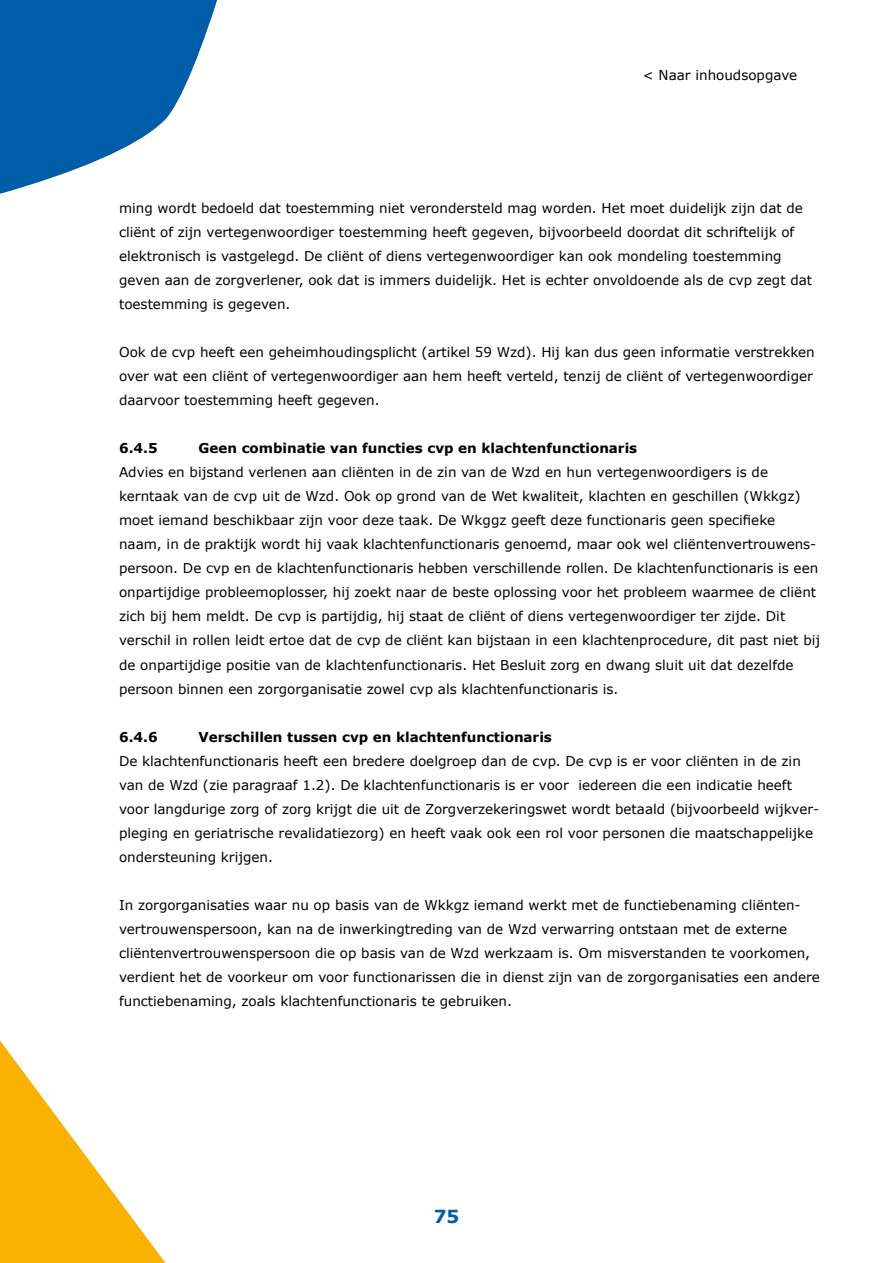
<style>
.page{position:relative;width:893px;height:1263px;background:#fff}
.page>*{position:absolute;margin:0;border:0;box-sizing:border-box;transform-origin:0 0}
.t1{font:700 18px "Verdana";color:#005ea8}
.t2{font:13.5px/24px "Verdana";color:#000}
.t3{font:700 13.5px "Verdana";color:#000}
</style>
<div class="page">
<svg style="left:0;top:1040px;width:166px;height:223px"></svg>
<svg style="left:0;top:0;width:217px;height:194px;fill:#005ea8"></svg>
<p class="t2" style="left:643px;top:64px;width:156px">&lt; Naar inhoudsopgave</p>
<p class="t2" style="left:119px;top:197px;width:695px">ming wordt bedoeld dat toestemming niet verondersteld mag worden. Het moet duidelijk zijn dat de cliënt of zijn vertegenwoordiger toestemming heeft gegeven, bijvoorbeeld doordat dit schriftelijk of elektronisch is vastgelegd. De cliënt of diens vertegenwoordiger kan ook mondeling toestemming geven aan de zorgverlener, ook dat is immers duidelijk. Het is echter onvoldoende als de cvp zegt dat toestemming is gegeven.</p>
<p class="t2" style="left:119px;top:341px;width:697px">Ook de cvp heeft een geheimhoudingsplicht (artikel 59 Wzd). Hij kan dus geen informatie verstrekken over wat een cliënt of vertegenwoordiger aan hem heeft verteld, tenzij de cliënt of vertegenwoordiger daarvoor toestemming heeft gegeven.</p>
<p class="t3" style="left:119px;top:440px;width:40px">6.4.5</p>
<p class="t3" style="left:199px;top:440px;width:440px">Geen combinatie van functies cvp en klachtenfunctionaris</p>
<p class="t2" style="left:119px;top:461px;width:703px">Advies en bijstand verlenen aan cliënten in de zin van de Wzd en hun vertegenwoordigers is de kerntaak van de cvp uit de Wzd. Ook op grond van de Wet kwaliteit, klachten en geschillen (Wkkgz) moet iemand beschikbaar zijn voor deze taak. De Wkggz geeft deze functionaris geen specifieke naam, in de praktijk wordt hij vaak klachtenfunctionaris genoemd, maar ook wel cliëntenvertrouwens&shy;persoon. De cvp en de klachtenfunctionaris hebben verschillende rollen. De klachtenfunctionaris is een onpartijdige probleemoplosser, hij zoekt naar de beste oplossing voor het probleem waarmee de cliënt zich bij hem meldt. De cvp is partijdig, hij staat de cliënt of diens vertegenwoordiger ter zijde. Dit verschil in rollen leidt ertoe dat de cvp de cliënt kan bijstaan in een klachtenprocedure, dit past niet bij de onpartijdige positie van de klachtenfunctionaris. Het Besluit zorg en dwang sluit uit dat dezelfde persoon binnen een zorgorganisatie zowel cvp als klachtenfunctionaris is.</p>
<p class="t3" style="left:119px;top:728px;width:40px">6.4.6</p>
<p class="t3" style="left:199px;top:728px;width:355px">Verschillen tussen cvp en klachtenfunctionaris</p>
<p class="t2" style="left:119px;top:749px;width:702px">De klachtenfunctionaris heeft een bredere doelgroep dan de cvp. De cvp is er voor cliënten in de zin van de Wzd (zie paragraaf 1.2). De klachtenfunctionaris is er voor iedereen die een indicatie heeft voor langdurige zorg of zorg krijgt die uit de Zorgverzekeringswet wordt betaald (bijvoorbeeld wijkver&shy;pleging en geriatrische revalidatiezorg) en heeft vaak ook een rol voor personen die maatschappelijke ondersteuning krijgen.</p>
<p class="t2" style="left:119px;top:893px;width:702px">In zorgorganisaties waar nu op basis van de Wkkgz iemand werkt met de functiebenaming cliënten&shy;vertrouwenspersoon, kan na de inwerkingtreding van de Wzd verwarring ontstaan met de externe cliëntenvertrouwenspersoon die op basis van de Wzd werkzaam is. Om misverstanden te voorkomen, verdient het de voorkeur om voor functionarissen die in dienst zijn van de zorgorganisaties een andere functiebenaming, zoals klachtenfunctionaris te gebruiken.</p>
<h1 class="t1" style="left:434px;top:1204px;width:27px">75</h1>
</div>
